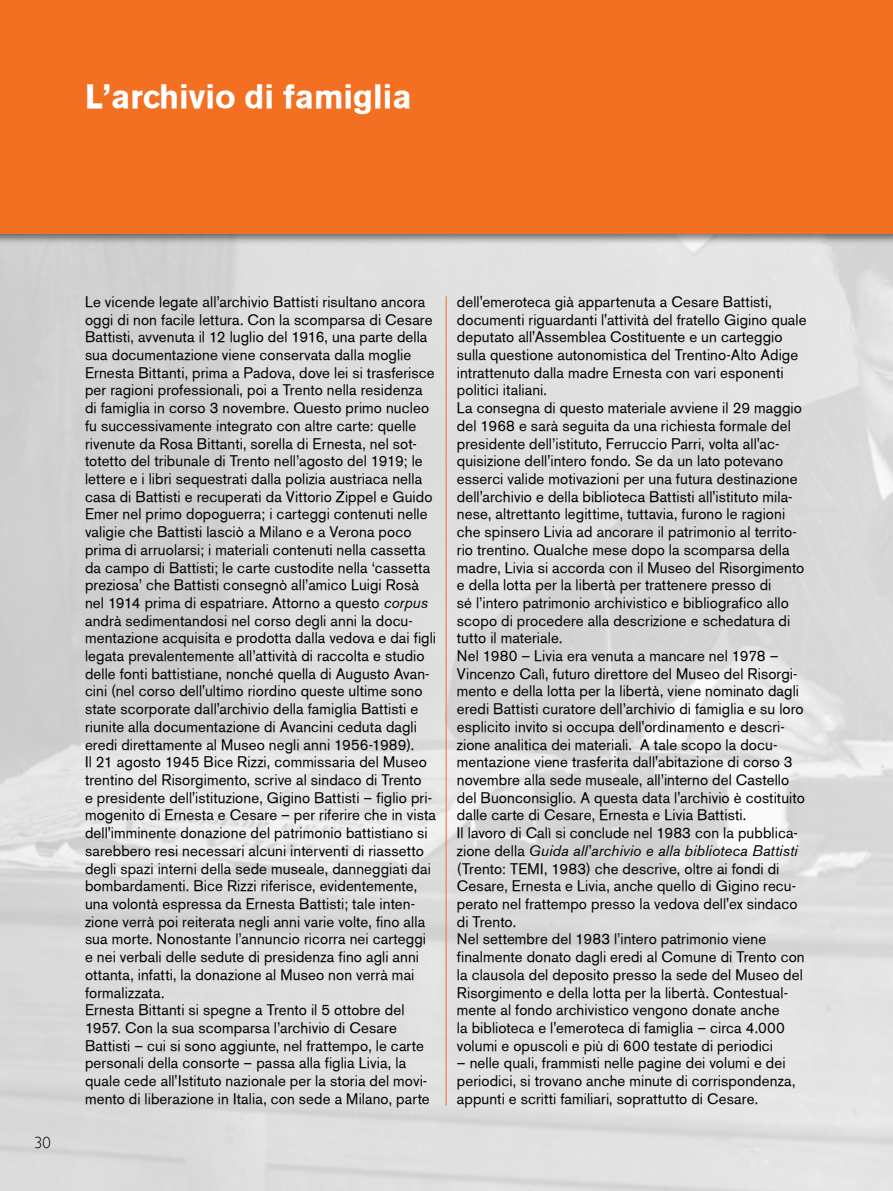
<style>
.page{position:relative;width:893px;height:1191px;background:#fff}
.page>*{position:absolute;margin:0;border:0;box-sizing:border-box;transform-origin:0 0}
.t1{font:33px "Berthold Akzidenz Grotesk BE Bold";color:#fff}
.t2{font:300 16.5px "Gill Sans";color:#000}
.t3{font:15px/17.7px "Berthold Akzidenz Grotesk BE";letter-spacing:.01em;color:#000}
.t4{font:15px "Berthold Akzidenz Grotesk BE Italic";letter-spacing:.005em;color:#000}
.s1{font-family:"Berthold Akzidenz Grotesk BE Italic"}
.s2{font-family:"Berthold Akzidenz Grotesk BE"}
</style>
<div class="page">
<div style="left:0;top:0;width:893px;height:246px;background:#000;opacity:.5"></div>
<div style="left:0;top:0;width:893px;height:234px;background:#f36f21"></div>
<hr style="left:446px;top:296px;width:1px;height:810px;background:#f36f21">
<h1 class="t1" style="left:85px;top:78px;width:328px">L’archivio di famiglia</h1>
<p class="t2" style="left:34px;top:1129px;width:18px">30</p>
<p class="t3" style="left:85px;top:293px;width:353px">Le vicende legate all’archivio Battisti risultano ancora oggi di non facile lettura. Con la scomparsa di Cesare Battisti, avvenuta il 12 luglio del 1916, una parte della sua documentazione viene conservata dalla moglie Ernesta Bittanti, prima a Padova, dove lei si trasferisce per ragioni professionali, poi a Trento nella residenza di famiglia in corso 3 novembre. Questo primo nucleo fu successivamente integrato con altre carte: quelle rivenute da Rosa Bittanti, sorella di Ernesta, nel sot&shy;totetto del tribunale di Trento nell’agosto del 1919; le lettere e i libri sequestrati dalla polizia austriaca nella casa di Battisti e recuperati da Vittorio Zippel e Guido Emer nel primo dopoguerra; i carteggi contenuti nelle valigie che Battisti lasciò a Milano e a Verona poco prima di arruolarsi; i materiali contenuti nella cassetta da campo di Battisti; le carte custodite nella ‘cassetta preziosa’ che Battisti consegnò all’amico Luigi Rosà nel 1914 prima di espatriare. Attorno a questo <span class="s1">corpus </span>andrà sedimentandosi nel corso degli anni la docu&shy;mentazione acquisita e prodotta dalla vedova e dai figli legata prevalentemente all’attività di raccolta e studio delle fonti battistiane, nonché quella di Augusto Avan&shy;cini (nel corso dell'ultimo riordino queste ultime sono state scorporate dall'archivio della famiglia Battisti e riunite alla documentazione di Avancini ceduta dagli eredi direttamente al Museo negli anni 1956-1989).<br>Il 21 agosto 1945 Bice Rizzi, commissaria del Museo trentino del Risorgimento, scrive al sindaco di Trento<br>e presidente dell'istituzione, Gigino Battisti – figlio pri&shy;mogenito di Ernesta e Cesare – per riferire che in vista dell'imminente donazione del patrimonio battistiano si sarebbero resi necessari alcuni interventi di riassetto degli spazi interni della sede museale, danneggiati dai bombardamenti. Bice Rizzi riferisce, evidentemente, una volontà espressa da Ernesta Battisti; tale inten&shy;zione verrà poi reiterata negli anni varie volte, fino alla sua morte. Nonostante l’annuncio ricorra nei carteggi e nei verbali delle sedute di presidenza fino agli anni ottanta, infatti, la donazione al Museo non verrà mai formalizzata.<br>Ernesta Bittanti si spegne a Trento il 5 ottobre del 1957. Con la sua scomparsa l’archivio di Cesare Battisti – cui si sono aggiunte, nel frattempo, le carte personali della consorte – passa alla figlia Livia, la quale cede all'Istituto nazionale per la storia del movi&shy;mento di liberazione in Italia, con sede a Milano, parte</p>
<p class="t3" style="left:457px;top:293px;width:351px">dell'emeroteca già appartenuta a Cesare Battisti, documenti riguardanti l'attività del fratello Gigino quale deputato all'Assemblea Costituente e un carteggio sulla questione autonomistica del Trentino-Alto Adige intrattenuto dalla madre Ernesta con vari esponenti politici italiani.<br>La consegna di questo materiale avviene il 29 maggio del 1968 e sarà seguita da una richiesta formale del presidente dell’istituto, Ferruccio Parri, volta all'ac&shy;quisizione dell'intero fondo. Se da un lato potevano esserci valide motivazioni per una futura destinazione dell'archivio e della biblioteca Battisti all'istituto mila&shy;nese, altrettanto legittime, tuttavia, furono le ragioni che spinsero Livia ad ancorare il patrimonio al territo&shy;rio trentino. Qualche mese dopo la scomparsa della madre, Livia si accorda con il Museo del Risorgimento e della lotta per la libertà per trattenere presso di<br>sé l’intero patrimonio archivistico e bibliografico allo scopo di procedere alla descrizione e schedatura di tutto il materiale.<br>Nel 1980 – Livia era venuta a mancare nel 1978 – Vincenzo Calì, futuro direttore del Museo del Risorgi&shy;mento e della lotta per la libertà, viene nominato dagli eredi Battisti curatore dell’archivio di famiglia e su loro esplicito invito si occupa dell'ordinamento e descri&shy;zione analitica dei materiali. A tale scopo la docu&shy;mentazione viene trasferita dall'abitazione di corso 3 novembre alla sede museale, all’interno del Castello del Buonconsiglio. A questa data l'archivio è costituito dalle carte di Cesare, Ernesta e Livia Battisti.<br>Il lavoro di Calì si conclude nel 1983 con la pubblica-</p>
<p class="t4" style="left:457px;top:841px;width:342px"><span class="s2">zione della</span> Guida all'archivio e alla biblioteca Battisti</p>
<p class="t3" style="left:457px;top:859px;width:349px">(Trento: TEMI, 1983) che descrive, oltre ai fondi di Cesare, Ernesta e Livia, anche quello di Gigino recu&shy;perato nel frattempo presso la vedova dell'ex sindaco di Trento.<br>Nel settembre del 1983 l’intero patrimonio viene finalmente donato dagli eredi al Comune di Trento con la clausola del deposito presso la sede del Museo del Risorgimento e della lotta per la libertà. Contestual&shy;mente al fondo archivistico vengono donate anche<br>la biblioteca e l'emeroteca di famiglia – circa 4.000 volumi e opuscoli e più di 600 testate di periodici</p>
<p class="t3" style="left:457px;top:1054px;width:340px">– nelle quali, frammisti nelle pagine dei volumi e dei periodici, si trovano anche minute di corrispondenza, appunti e scritti familiari, soprattutto di Cesare.</p>
</div>
